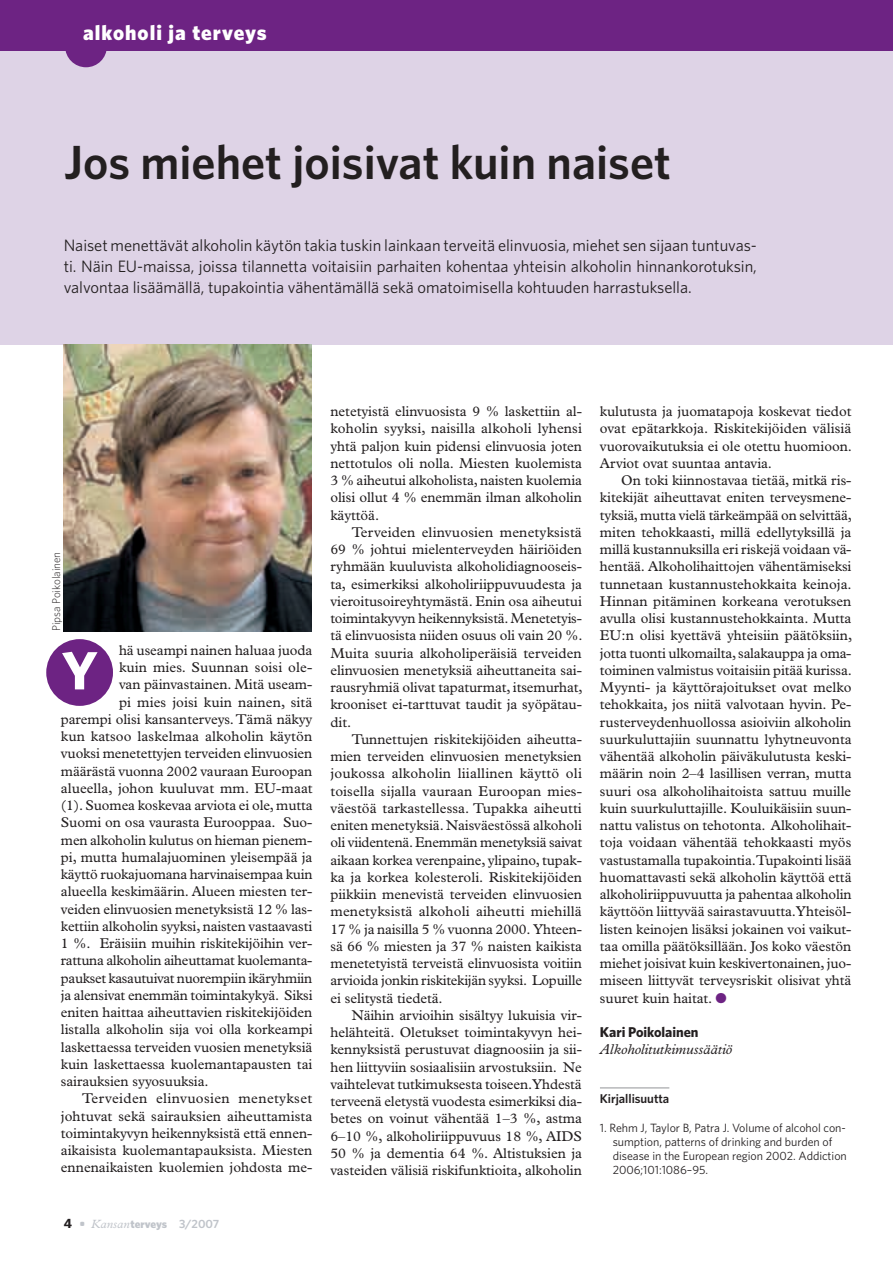
<style>
.page{position:relative;width:893px;height:1263px;background:#fff}
.page>*{position:absolute;margin:0;border:0;box-sizing:border-box;transform-origin:0 0}
.t1{font:700 54px "Whitney";color:#fff}
.t2{font:600 48px "Whitney";color:#231f20}
.t3{font:900 21px "Whitney";letter-spacing:.05em;color:#fff}
.t4{font:16.5px/21px "Whitney";letter-spacing:-.005em;color:#231f20;text-align:justify}
.t5{font:14.25px/17.2px "Plantin";letter-spacing:-.005em;color:#231f20;text-align:justify}
.t6{font:14.25px "Plantin";letter-spacing:.025em;color:#231f20}
.t7{font:italic 14.25px "Plantin";letter-spacing:-.005em;color:#231f20}
.t8{font:700 14.25px "Whitney";letter-spacing:-.005em;color:#231f20}
.t9{font:600 12.75px "Whitney";letter-spacing:-.005em;color:#231f20}
.t10{font:12px/14.2px "Whitney";letter-spacing:-.005em;color:#231f20}
.t11{font:900 11.25px "Whitney";letter-spacing:-.01em;color:#c0c4ca}
.t12{font:300 11.25px "Whitney";color:#231f20}
.s1{font-weight:700;font-size:12px}
.s2{font-family:"Plantin";font-weight:400;font-style:italic;font-size:12px}
.s3{font-weight:600;font-size:12px}
.s4{color:#6d2383}
</style>
<div class="page">
<div style="left:0;top:51px;width:893px;height:294px;background:#ded3e6"></div>
<div style="left:65px;top:26px;width:42px;height:41px;background:#6d2383;border-radius:50%"></div>
<div style="left:0;top:0;width:893px;height:50px;background:#6d2383"></div>
<img style="left:64px;top:344px;width:248px;height:287px">
<hr style="left:600px;top:1087px;width:69px;height:1px;background:#939598">
<div style="left:46px;top:639px;width:67px;height:67px;background:#6d2383;border-radius:50%"></div>
<h3 class="t3" style="left:83px;top:19px;width:185px">alkoholi ja terveys</h3>
<h2 class="t2" style="left:64px;top:133px;width:608px">Jos miehet joisivat kuin naiset</h2>
<p class="t4" style="left:64px;top:235px;width:695px">Naiset menettävät alkoholin käytön takia tuskin lainkaan terveitä elinvuosia, miehet sen sijaan tuntuvas&shy;ti. Näin EU-maissa, joissa tilannetta voitaisiin parhaiten kohentaa yhteisin alkoholin hinnankorotuksin, valvontaa lisäämällä, tupakointia vähentämällä sekä omatoimisella kohtuuden harrastuksella.</p>
<p class="t12" style="left:50px;top:631px;width:81px;rotate:-90deg">Pipsa Poikolainen</p>
<p class="t5" style="left:119px;top:641px;width:195px">hä useampi nainen haluaa juoda</p>
<p class="t5" style="left:119px;top:659px;width:195px">kuin mies. Suunnan soisi ole-</p>
<p class="t5" style="left:119px;top:676px;width:195px">van päinvastainen. Mitä useam-</p>
<p class="t5" style="left:119px;top:693px;width:195px">pi mies joisi kuin nainen, sitä</p>
<p class="t5" style="left:61px;top:710px;width:253px">parempi olisi kansanterveys. Tämä näkyy</p>
<p class="t5" style="left:61px;top:728px;width:253px">kun katsoo laskelmaa alkoholin käytön</p>
<p class="t5" style="left:61px;top:745px;width:253px">vuoksi menetettyjen terveiden elinvuosien</p>
<p class="t5" style="left:61px;top:762px;width:253px">määrästä vuonna 2002 vauraan Euroopan</p>
<p class="t5" style="left:61px;top:779px;width:253px">alueella, johon kuuluvat mm. EU-maat</p>
<p class="t5" style="left:61px;top:797px;width:253px">(1). Suomea koskevaa arviota ei ole, mutta</p>
<p class="t5" style="left:61px;top:814px;width:253px">Suomi on osa vaurasta Eurooppaa. Suo-</p>
<p class="t5" style="left:61px;top:831px;width:253px">men alkoholin kulutus on hieman pienem-</p>
<p class="t5" style="left:61px;top:848px;width:253px">pi, mutta humalajuominen yleisempää ja</p>
<p class="t5" style="left:61px;top:866px;width:253px">käyttö ruokajuomana harvinaisempaa kuin</p>
<p class="t5" style="left:61px;top:883px;width:253px">alueella keskimäärin. Alueen miesten ter-</p>
<p class="t5" style="left:61px;top:900px;width:253px">veiden elinvuosien menetyksistä 12 % las-</p>
<p class="t5" style="left:61px;top:917px;width:253px">kettiin alkoholin syyksi, naisten vastaavasti</p>
<p class="t5" style="left:61px;top:935px;width:253px">1 %. Eräisiin muihin riskitekijöihin ver-</p>
<p class="t5" style="left:61px;top:952px;width:252px">rattuna alkoholin aiheuttamat kuolemanta-</p>
<p class="t5" style="left:61px;top:969px;width:253px">paukset kasautuivat nuorempiin ikäryhmiin</p>
<p class="t5" style="left:61px;top:986px;width:253px">ja alensivat enemmän toimintakykyä. Siksi</p>
<p class="t5" style="left:61px;top:1004px;width:253px">eniten haittaa aiheuttavien riskitekijöiden</p>
<p class="t5" style="left:61px;top:1021px;width:253px">listalla alkoholin sija voi olla korkeampi</p>
<p class="t5" style="left:61px;top:1038px;width:253px">laskettaessa terveiden vuosien menetyksiä</p>
<p class="t5" style="left:61px;top:1055px;width:253px">kuin laskettaessa kuolemantapausten tai</p>
<p class="t5" style="left:61px;top:1073px;width:149px">sairauksien syyosuuksia.</p>
<p class="t6" style="left:82px;top:1090px;width:232px">Terveiden elinvuosien menetykset</p>
<p class="t5" style="left:61px;top:1107px;width:253px">johtuvat sekä sairauksien aiheuttamista</p>
<p class="t5" style="left:61px;top:1124px;width:253px">toimintakyvyn heikennyksistä että ennen-</p>
<p class="t5" style="left:61px;top:1142px;width:253px">aikaisista kuolemantapauksista. Miesten</p>
<p class="t5" style="left:61px;top:1159px;width:253px">ennenaikaisten kuolemien johdosta me-</p>
<h1 class="t1" style="left:62px;top:638px;width:38px">Y</h1>
<p class="t11" style="left:79px;top:1217px;width:141px"><span class="s1">•</span> <span class="s2">Kansan</span>terveys <span class="s3">3/2007</span></p>
<p class="t5" style="left:330px;top:403px;width:253px">netetyistä elinvuosista 9 % laskettiin al&shy;koholin syyksi, naisilla alkoholi lyhensi yhtä paljon kuin pidensi elinvuosia joten nettotulos oli nolla. Miesten kuolemista 3 % aiheutui alkoholista, naisten kuolemia olisi ollut 4 % enemmän ilman alkoholin käyttöä.</p>
<p class="t5" style="left:330px;top:523px;width:254px;text-indent:21px">Terveiden elinvuosien menetyksistä 69 % johtui mielenterveyden häiriöiden ryhmään kuuluvista alkoholidiagnooseis&shy;ta, esimerkiksi alkoholiriippuvuudesta ja vieroitusoireyhtymästä. Enin osa aiheutui toimintakyvyn heikennyksistä. Menetetyis&shy;tä elinvuosista niiden osuus oli vain 20 %.<br>Muita suuria alkoholiperäisiä terveiden elinvuosien menetyksiä aiheuttaneita sai&shy;rausryhmiä olivat tapaturmat, itsemurhat, krooniset ei-tarttuvat taudit ja syöpätau&shy;dit.</p>
<p class="t5" style="left:330px;top:730px;width:253px;text-indent:21px">Tunnettujen riskitekijöiden aiheutta&shy;mien terveiden elinvuosien menetyksien joukossa alkoholin liiallinen käyttö oli toisella sijalla vauraan Euroopan mies&shy;väestöä tarkastellessa. Tupakka aiheutti eniten menetyksiä. Naisväestössä alkoholi oli viidentenä. Enemmän menetyksiä saivat aikaan korkea verenpaine, ylipaino, tupak&shy;ka ja korkea kolesteroli. Riskitekijöiden piikkiin menevistä terveiden elinvuosien menetyksistä alkoholi aiheutti miehillä 17 % ja naisilla 5 % vuonna 2000. Yhteen&shy;sä 66 % miesten ja 37 % naisten kaikista menetetyistä terveistä elinvuosista voitiin arvioida jonkin riskitekijän syyksi. Lopuille ei selitystä tiedetä.</p>
<p class="t5" style="left:330px;top:1006px;width:253px;text-indent:21px">Näihin arvioihin sisältyy lukuisia vir&shy;helähteitä. Oletukset toimintakyvyn hei&shy;kennyksistä perustuvat diagnoosiin ja sii&shy;hen liittyviin sosiaalisiin arvostuksiin. Ne vaihtelevat tutkimuksesta toiseen. Yhdestä terveenä eletystä vuodesta esimerkiksi dia&shy;betes on voinut vähentää 1–3 %, astma 6–10 %, alkoholiriippuvuus 18 %, AIDS 50 % ja dementia 64 %. Altistuksien ja vasteiden välisiä riskifunktioita, alkoholin</p>
<p class="t5" style="left:600px;top:403px;width:254px">kulutusta ja juomatapoja koskevat tiedot ovat epätarkkoja. Riskitekijöiden välisiä vuorovaikutuksia ei ole otettu huomioon.<br>Arviot ovat suuntaa antavia.</p>
<p class="t5" style="left:600px;top:472px;width:254px;text-indent:21px">On toki kiinnostavaa tietää, mitkä ris&shy;kitekijät aiheuttavat eniten terveysmene&shy;tyksiä, mutta vielä tärkeämpää on selvittää, miten tehokkaasti, millä edellytyksillä ja millä kustannuksilla eri riskejä voidaan vä&shy;hentää. Alkoholihaittojen vähentämiseksi tunnetaan kustannustehokkaita keinoja.<br>Hinnan pitäminen korkeana verotuksen avulla olisi kustannustehokkainta. Mutta EU:n olisi kyettävä yhteisiin päätöksiin, jotta tuonti ulkomailta, salakauppa ja oma&shy;toiminen valmistus voitaisiin pitää kurissa.<br>Myynti- ja käyttörajoitukset ovat melko tehokkaita, jos niitä valvotaan hyvin. Pe&shy;rusterveydenhuollossa asioiviin alkoholin suurkuluttajiin suunnattu lyhytneuvonta vähentää alkoholin päiväkulutusta keski&shy;määrin noin 2–4 lasillisen verran, mutta suuri osa alkoholihaitoista sattuu muille kuin suurkuluttajille. Kouluikäisiin suun&shy;nattu valistus on tehotonta. Alkoholihait&shy;toja voidaan vähentää tehokkaasti myös vastustamalla tupakointia. Tupakointi lisää huomattavasti sekä alkoholin käyttöä että alkoholiriippuvuutta ja pahentaa alkoholin käyttöön liittyvää sairastavuutta. Yhteisöl&shy;listen keinojen lisäksi jokainen voi vaikut&shy;taa omilla päätöksillään. Jos koko väestön miehet joisivat kuin keskivertonainen, juo&shy;miseen liittyvät terveysriskit olisivat yhtä suuret kuin haitat. <span class="s4">●</span></p>
<p class="t8" style="left:600px;top:1023px;width:100px">Kari Poikolainen</p>
<p class="t7" style="left:600px;top:1041px;width:134px">Alkoholitutkimussäätiö</p>
<p class="t9" style="left:600px;top:1091px;width:71px">Kirjallisuutta</p>
<p class="t10" style="left:613px;top:1120px;width:236px;text-indent:-13px">1. Rehm J, Taylor B, Patra J. Volume of alcohol con&shy;sumption, patterns of drinking and burden of disease in the European region 2002. Addiction 2006;101:1086–95.</p>
</div>
